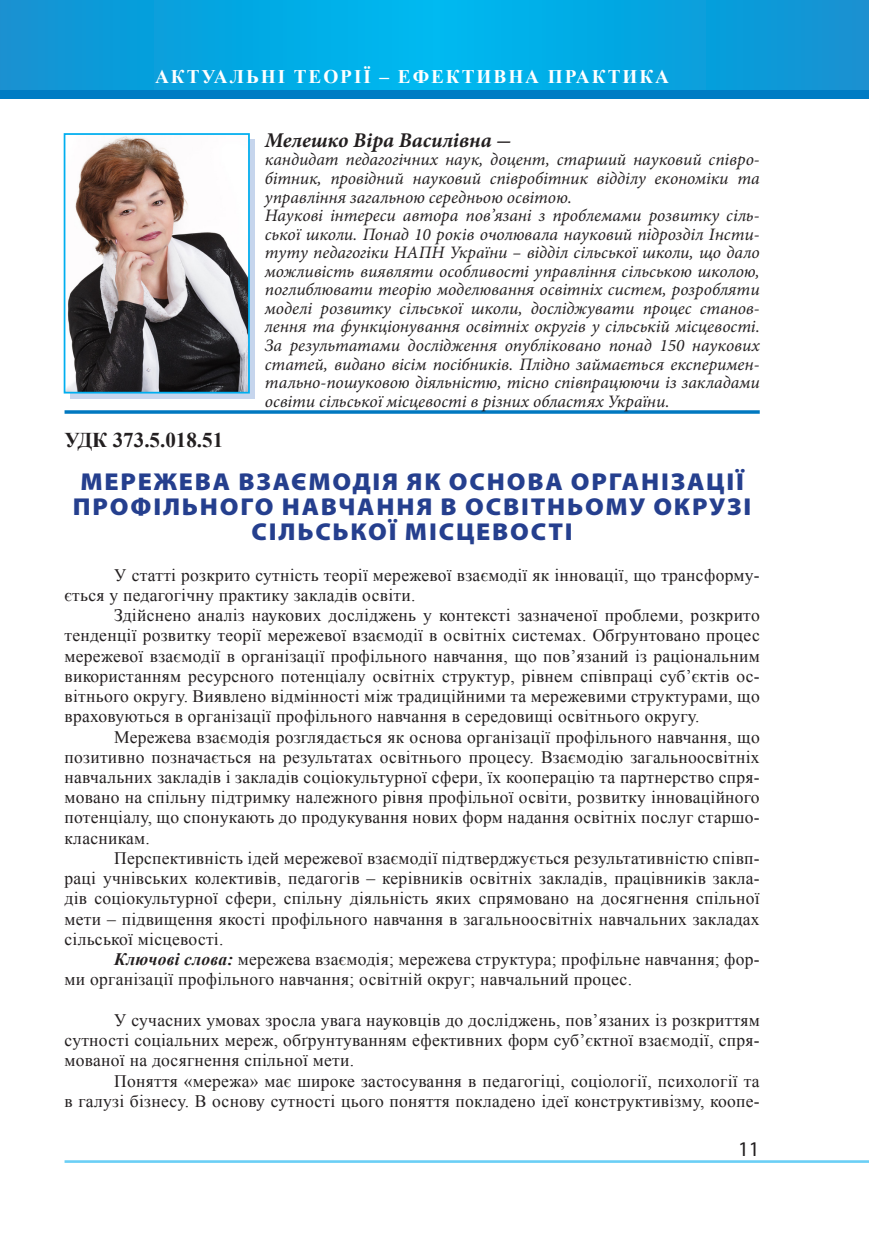
<style>
.page{position:relative;width:869px;height:1241px;background:#fff}
.page>*{position:absolute;margin:0;border:0;box-sizing:border-box;transform-origin:0 0}
.t1{font:900 24.5px/24.5px "Myriad Pro";letter-spacing:.07em;color:#253f8e;text-align:center;scale:1.05 1}
.t2{font:italic 700 21px "Minion Pro";color:#231f20}
.t3{font:700 21px "Times New Roman";color:#231f20}
.t4{font:21px "Myriad Pro";color:#231f20}
.t5{font:700 19.25px "Times New Roman";letter-spacing:.1em;color:#fff}
.Стиль_абзаца_1222222{font:17.5px/20.3px "Times New Roman";letter-spacing:.015em;color:#231f20;text-align:justify}
.t6{font:italic 17.5px/18.6px "Minion Pro";color:#231f20;text-align:justify}
.s1{font-weight:700;font-style:italic}
</style>
<div class="page">
<hr style="left:64px;top:1159px;width:804px;height:3px;background:#6bcff6">
<svg style="left:0;top:0;width:868px;height:90px;background:#06a4e0"></svg>
<div style="left:0;top:90px;width:868px;height:8px;background:#007cc4"></div>
<hr style="left:64px;top:410px;width:695px;height:3px;background:#0078c0">
<div style="left:70px;top:139px;width:184px;height:259px;background:#c6d5ed"></div>
<img style="left:67px;top:136px;width:180px;height:254px">
<div style="left:64px;top:133px;width:186px;height:260px;border:2px solid #00aeef"></div>
<p class="t5" style="left:155px;top:64px;width:515px">АКТУАЛЬНІ ТЕОРІЇ – ЕФЕКТИВНА ПРАКТИКА</p>
<p class="t3" style="left:64px;top:425px;width:160px">УДК 373.5.018.51</p>
<p class="t2" style="left:265px;top:125px;width:248px">Мелешко Віра Василівна -</p>
<p class="t6" style="left:265px;top:150px;width:496px">кандидат педагогічних наук, доцент, старший науковий співро&shy;бітник, провідний науковий співробітник відділу економіки та управління загальною середньою освітою.</p>
<p class="t6" style="left:265px;top:206px;width:496px">Наукові інтереси автора пов’язані з проблемами розвитку сіль&shy;ської школи. Понад 10 років очолювала науковий підрозділ Інсти&shy;туту педагогіки НАПН України – відділ сільської школи, що дало можливість виявляти особливості управління сільською школою, поглиблювати теорію моделювання освітніх систем, розробляти моделі розвитку сільської школи, досліджувати процес станов&shy;лення та функціонування освітніх округів у сільській місцевості.<br>За результатами дослідження опубліковано понад 150 наукових статей, видано вісім посібників. Плідно займається експеримен&shy;тально-пошуковою діяльністю, тісно співпрацюючи із закладами освіти сільської місцевості в різних областях України.</p>
<p class="t1" style="left:73px;top:469px;width:647px">МЕРЕЖЕВА ВЗАЄМОДІЯ ЯК ОСНОВА ОРГАНІЗАЦІЇ<br>ПРОФІЛЬНОГО НАВЧАННЯ В ОСВІТНЬОМУ ОКРУЗІ<br>СІЛЬСЬКОЇ МІСЦЕВОСТІ</p>
<p class="Стиль_абзаца_1222222" style="left:64px;top:564px;width:696px;text-indent:50px">У статті розкрито сутність теорії мережевої взаємодії як інновації, що трансформу&shy;ється у педагогічну практику закладів освіти.</p>
<p class="Стиль_абзаца_1222222" style="left:64px;top:604px;width:696px;text-indent:50px">Здійснено аналіз наукових досліджень у контексті зазначеної проблеми, розкрито тенденції розвитку теорії мережевої взаємодії в освітніх системах. Обґрунтовано процес мережевої взаємодії в організації профільного навчання, що пов’язаний із раціональним використанням ресурсного потенціалу освітніх структур, рівнем співпраці суб’єктів ос&shy;вітнього округу. Виявлено відмінності між традиційними та мережевими структурами, що враховуються в організації профільного навчання в середовищі освітнього округу.</p>
<p class="Стиль_абзаца_1222222" style="left:64px;top:726px;width:696px;text-indent:50px">Мережева взаємодія розглядається як основа організації профільного навчання, що позитивно позначається на результатах освітнього процесу. Взаємодію загальноосвітніх навчальних закладів і закладів соціокультурної сфери, їх кооперацію та партнерство спря&shy;мовано на спільну підтримку належного рівня профільної освіти, розвитку інноваційного потенціалу, що спонукають до продукування нових форм надання освітніх послуг старшо&shy;класникам.</p>
<p class="Стиль_абзаца_1222222" style="left:64px;top:847px;width:696px;text-indent:50px">Перспективність ідей мережевої взаємодії підтверджується результативністю співп&shy;раці учнівських колективів, педагогів – керівників освітніх закладів, працівників закла&shy;дів соціокультурної сфери, спільну діяльність яких спрямовано на досягнення спільної мети – підвищення якості профільного навчання в загальноосвітніх навчальних закладах сільської місцевості.</p>
<p class="Стиль_абзаца_1222222" style="left:64px;top:948px;width:696px;text-indent:50px"><span class="s1">Ключові слова:</span> мережева взаємодія; мережева структура; профільне навчання; фор&shy;ми організації профільного навчання; освітній округ; навчальний процес.</p>
<p class="Стиль_абзаца_1222222" style="left:64px;top:1009px;width:696px;text-indent:50px">У сучасних умовах зросла увага науковців до досліджень, пов’язаних із розкриттям сутності соціальних мереж, обґрунтуванням ефективних форм суб’єктної взаємодії, спря&shy;мованої на досягнення спільної мети.</p>
<p class="Стиль_абзаца_1222222" style="left:64px;top:1070px;width:696px;text-align:right">Поняття «мережа» має широке застосування в педагогіці, соціології, психології та<br>в галузі бізнесу. В основу сутності цього поняття покладено ідеї конструктивізму, коопе-</p>
<p class="t4" style="left:737px;top:1135px;width:23px">11</p>
</div>
